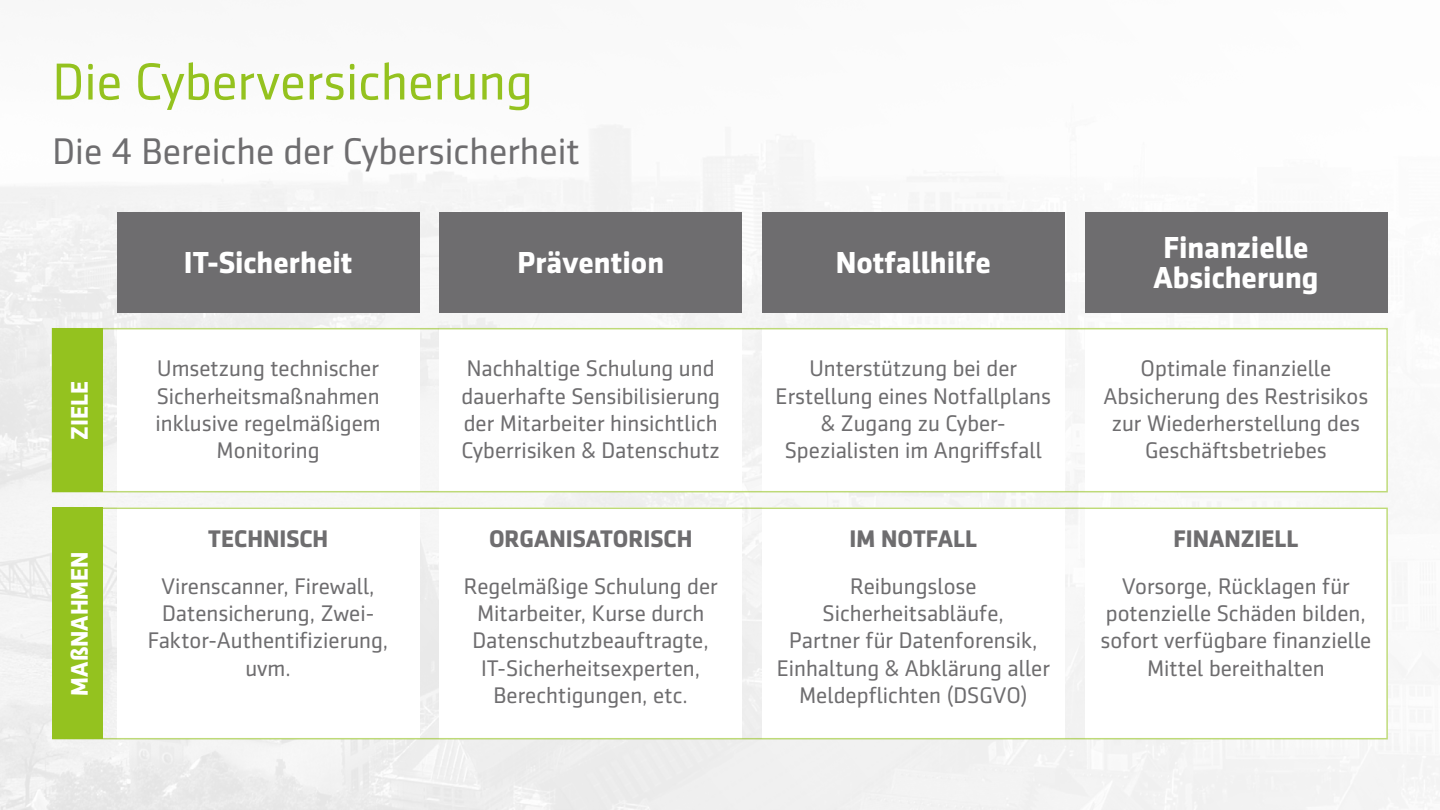
<style>
.page{position:relative;width:1440px;height:810px;background:#fff}
.page>*{position:absolute;margin:0;border:0;box-sizing:border-box;transform-origin:0 0}
.t1{font:52.5px "Sentico Sans DT";color:#94c21f}
.t2{font:37.5px "Sentico Sans DT";color:#6e6d6f}
.t3{font:700 30.67px/30px "Sentico Sans DT";color:#fff;text-align:center}
.t4{font:700 24.3px "Sentico Sans DT";color:#6e6d6f}
.t5{font:700 24.3px "Sentico Sans DT";color:#fff}
.t6{font:22.88px/27.5px "Sentico Sans DT";color:#6e6d6f;text-align:center}
</style>
<div class="page">
<img style="left:0;top:124px;width:1440px;height:686px">
<div style="left:117px;top:508px;width:303px;height:231px;background:#fff"></div>
<div style="left:439px;top:508px;width:303px;height:231px;background:#fff"></div>
<div style="left:762px;top:508px;width:303px;height:231px;background:#fff"></div>
<div style="left:1085px;top:508px;width:303px;height:231px;background:#fff"></div>
<div style="left:117px;top:212px;width:303px;height:101px;background:#6e6d6f"></div>
<div style="left:117px;top:328px;width:303px;height:164px;background:#fff"></div>
<div style="left:52px;top:328px;width:51px;height:164px;background:#94c21f"></div>
<div style="left:52px;top:508px;width:51px;height:231px;background:#94c21f"></div>
<div style="left:439px;top:212px;width:303px;height:101px;background:#6e6d6f"></div>
<div style="left:439px;top:328px;width:303px;height:164px;background:#fff"></div>
<div style="left:762px;top:212px;width:303px;height:101px;background:#6e6d6f"></div>
<div style="left:762px;top:328px;width:303px;height:164px;background:#fff"></div>
<div style="left:1085px;top:212px;width:303px;height:101px;background:#6e6d6f"></div>
<div style="left:1085px;top:328px;width:303px;height:164px;background:#fff"></div>
<h1 class="t1" style="left:52px;top:53px;width:482px">Die Cyberversicherung</h1>
<h2 class="t2" style="left:52px;top:131px;width:529px">Die 4 Bereiche der Cybersicherheit</h2>
<p class="t5" style="left:65px;top:440px;width:60px;rotate:-90deg">ZIELE</p>
<p class="t5" style="left:65px;top:696px;width:146px;rotate:-90deg">MASNAHMEN</p>
<h3 class="t3" style="left:184px;top:247px;width:170px">IT-Sicherheit</h3>
<p class="t6" style="left:156px;top:355px;width:227px">Umsetzung technischer<br>Sicherheitsmaßnahmen inklusive regelmäßigem<br>Monitoring</p>
<h3 class="t3" style="left:518px;top:247px;width:148px">Prävention</h3>
<p class="t6" style="left:461px;top:355px;width:260px;text-align:left">Nachhaltige Schulung und dauerhafte Sensibilisierung der Mitarbeiter hinsichtlich<br>Cyberrisiken &amp; Datenschutz</p>
<p class="t4" style="left:208px;top:525px;width:122px">TECHNISCH</p>
<p class="t4" style="left:489px;top:525px;width:205px">ORGANISATORISCH</p>
<p class="t6" style="left:148px;top:572px;width:242px">Virenscanner, Firewall,<br>Datensicherung, Zwei-<br>Faktor-Authentifizierung, uvm.</p>
<p class="t6" style="left:464px;top:572px;width:256px">Regelmäßige Schulung der<br>Mitarbeiter, Kurse durch<br>Datenschutzbeauftragte,<br>IT-Sicherheitsexperten,<br>Berechtigungen, etc.</p>
<h3 class="t3" style="left:836px;top:247px;width:157px">Notfallhilfe</h3>
<p class="t6" style="left:776px;top:355px;width:277px">Unterstützung bei der<br>Erstellung eines Notfallplans &amp; Zugang zu Cyber-<br>Spezialisten im Angriffsfall</p>
<p class="t4" style="left:850px;top:525px;width:129px">IM NOTFALL</p>
<p class="t6" style="left:777px;top:572px;width:275px">Reibungslose<br>Sicherheitsabläufe,<br>Partner für Datenforensik,<br>Einhaltung &amp; Abklärung aller<br>Meldepflichten (DSGVO)</p>
<h3 class="t3" style="left:1153px;top:232px;width:167px">Finanzielle<br>Absicherung</h3>
<p class="t6" style="left:1103px;top:355px;width:266px">Optimale finanzielle<br>Absicherung des Restrisikos zur Wiederherstellung des<br>Geschäftsbetriebes</p>
<p class="t4" style="left:1173px;top:525px;width:127px">FINANZIELL</p>
<p class="t6" style="left:1100px;top:572px;width:272px">Vorsorge, Rücklagen für potenzielle Schäden bilden, sofort verfügbare finanzielle<br>Mittel bereithalten</p>
</div>
